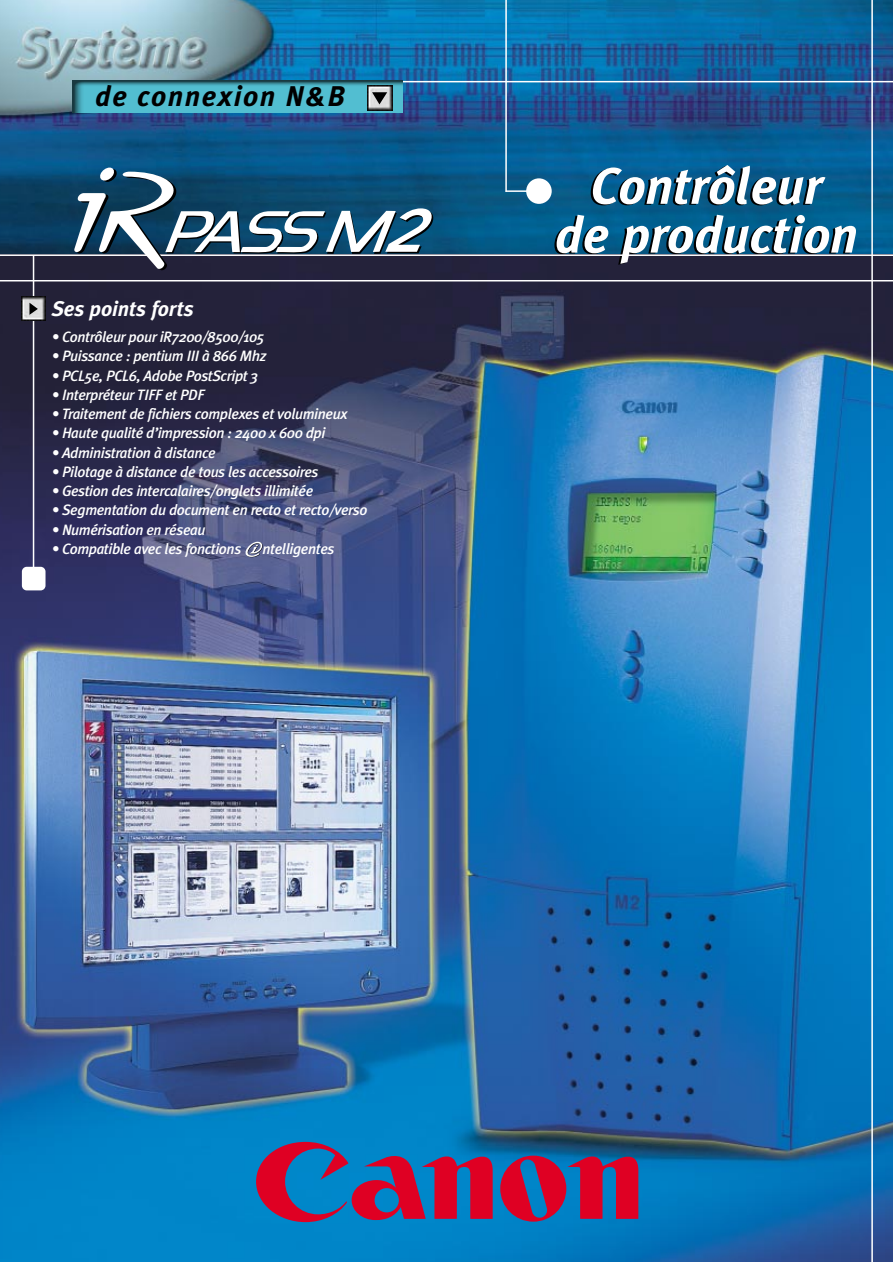
<style>
.page{position:relative;width:893px;height:1262px;background:#fff}
.page>*{position:absolute;margin:0;border:0;box-sizing:border-box;transform-origin:0 0}
.t1{font:italic 67.65px "Insignia";color:#fff}
.t2{font:italic 700 51.15px/48.8px "Meta Plus";color:#fff;text-align:center}
.t3{font:italic 700 28.5px "Meta Plus";letter-spacing:.055em;color:#000}
.t4{font:italic 700 21px "Meta Plus";color:#fff}
.t5{font:italic 500 15px "Meta Plus";letter-spacing:-.025em;color:#fff}
</style>
<div class="page">
<img style="left:0;top:0;width:892px;height:254px">
<img style="left:0;top:256px;width:892px;height:1005px">
<hr style="left:506px;top:190px;width:27px;height:2px;background:#fff">
<hr style="left:0;top:280px;width:892px;height:1px;background:#fff">
<hr style="left:505px;top:0;width:2px;height:192px;background:#fff">
<div style="left:526px;top:178px;width:25px;height:26px;background:#fff;border-radius:50%"></div>
<hr style="left:368px;top:81px;width:524px;height:1px;background:#fff">
<hr style="left:871px;top:0;width:1px;height:1261px;background:#fff">
<svg style="left:256px;top:1141px;width:236px;height:81px;background:#5f4c81"></svg>
<svg style="left:500px;top:1148px;width:138px;height:73px;background:#773868"></svg>
<hr style="left:33px;top:255px;width:1px;height:319px;background:#fff">
<img style="left:22px;top:297px;width:23px;height:23px">
<svg style="left:29px;top:303px;width:9px;height:12px"></svg>
<div style="left:22px;top:567px;width:23px;height:23px;background:#fff;border-radius:5px"></div>
<svg style="left:75px;top:168px;width:322px;height:103px"></svg>
<img style="left:73px;top:81px;width:329px;height:32px">
<img style="left:368px;top:85px;width:24px;height:25px">
<svg style="left:372px;top:92px;width:15px;height:12px"></svg>
<svg style="left:246px;top:542px;width:16px;height:15px"></svg>
<h3 class="t3" style="left:95px;top:86px;width:251px">de connexion N&amp;B</h3>
<h1 class="t1" style="left:382px;top:209px;width:63px">2</h1>
<h3 class="t4" style="left:52px;top:302px;width:144px">Ses points forts</h3>
<p class="t5" style="left:52px;top:331px;width:214px">• Contrôleur pour iR7200/8500/105</p>
<p class="t5" style="left:52px;top:351px;width:216px">• Puissance : pentium III à 866 Mhz</p>
<p class="t5" style="left:52px;top:370px;width:208px">• PCL5e, PCL6, Adobe PostScript 3</p>
<p class="t5" style="left:52px;top:389px;width:154px">• Interpréteur TIFF et PDF</p>
<p class="t5" style="left:52px;top:408px;width:297px">• Traitement de fichiers complexes et volumineux</p>
<p class="t5" style="left:52px;top:428px;width:275px">• Haute qualité d’impression : 2400 x 600 dpi</p>
<p class="t5" style="left:52px;top:447px;width:165px">• Administration à distance</p>
<p class="t5" style="left:52px;top:466px;width:268px">• Pilotage à distance de tous les accessoires</p>
<p class="t5" style="left:52px;top:486px;width:263px">• Gestion des intercalaires/onglets illimitée</p>
<p class="t5" style="left:52px;top:505px;width:317px">• Segmentation du document en recto et recto/verso</p>
<p class="t5" style="left:52px;top:524px;width:155px">• Numérisation en réseau</p>
<p class="t5" style="left:52px;top:543px;width:191px">• Compatible avec les fonctions</p>
<p class="t5" style="left:262px;top:543px;width:73px">ntelligentes</p>
<h2 class="t2" style="left:554px;top:168px;width:304px">Contrôleur<br>de production</h2>
</div>
